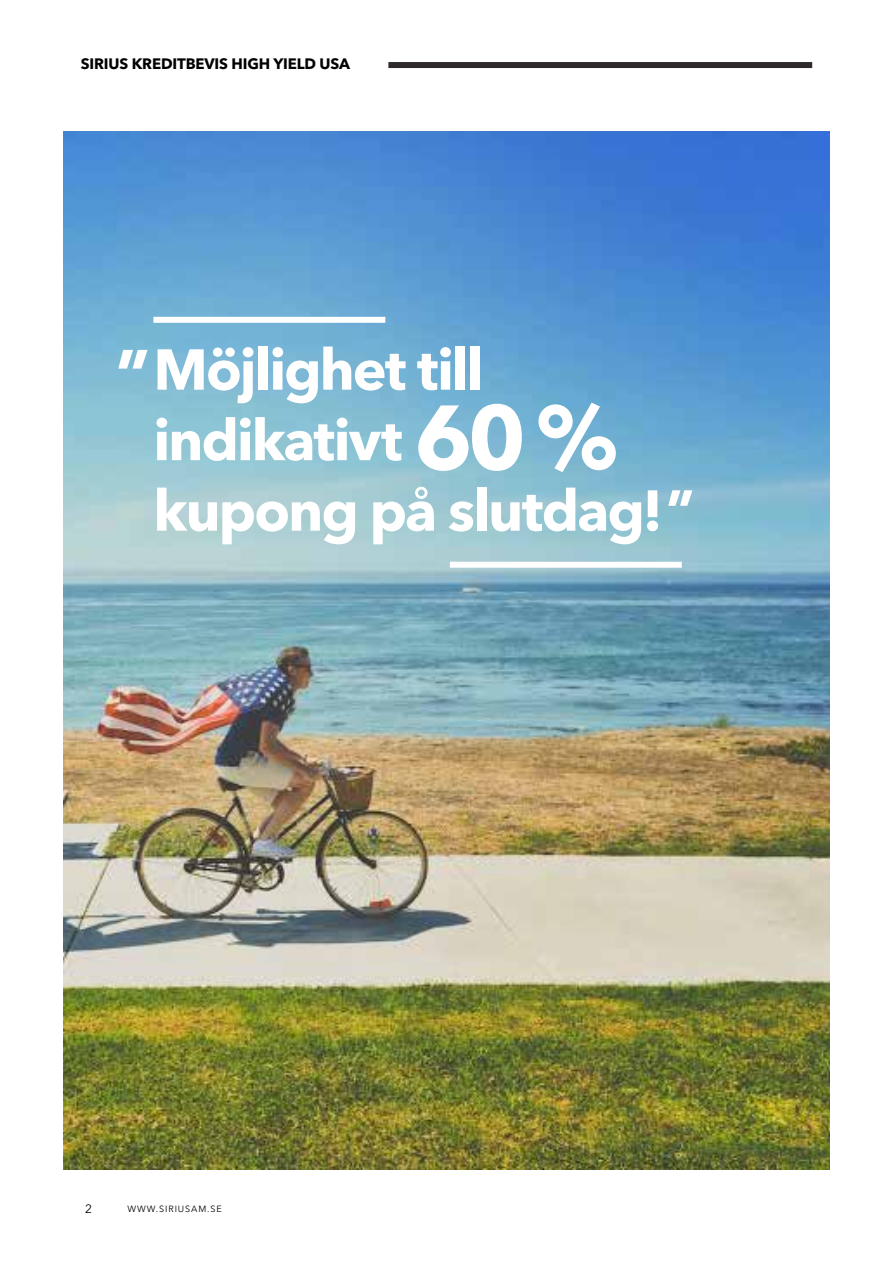
<style>
.page{position:relative;width:893px;height:1263px;background:#fff}
.page>*{position:absolute;margin:0;border:0;box-sizing:border-box;transform-origin:0 0}
.t1{font:700 69px "Avenir Next LT Pro";color:#fff}
.t2{font:700 57px/70.5px "Avenir Next LT Pro";letter-spacing:-.035em;color:#fff}
.t3{font:700 15px "Avenir Next LT Pro";letter-spacing:-.01em;color:#000}
.t4{font:12px "Avenir Next LT Pro";color:#000}
.t5{font:9px "Avenir Next LT Pro";letter-spacing:.1em;color:#000}
.s1{font-size:90px}
</style>
<div class="page">
<div style="left:388px;top:62px;width:424px;height:6px;background:#2e2a2a"></div>
<img style="left:64px;top:132px;width:765px;height:1037px">
<div style="left:450px;top:562px;width:232px;height:6px;background:#fff"></div>
<div style="left:153px;top:317px;width:232px;height:6px;background:#fff"></div>
<p class="t3" style="left:81px;top:54px;width:271px">SIRIUS KREDITBEVIS HIGH YIELD USA</p>
<p class="t1" style="left:115px;top:332px;width:36px">”</p>
<p class="t2" style="left:153px;top:334px;width:543px">Möjlighet till indikativt <span class="s1">60 % </span>kupong på slutdag!”</p>
<p class="t4" style="left:85px;top:1202px;width:8px">2</p>
<p class="t5" style="left:128px;top:1204px;width:96px">WWW.SIRIUSAM.SE</p>
</div>
